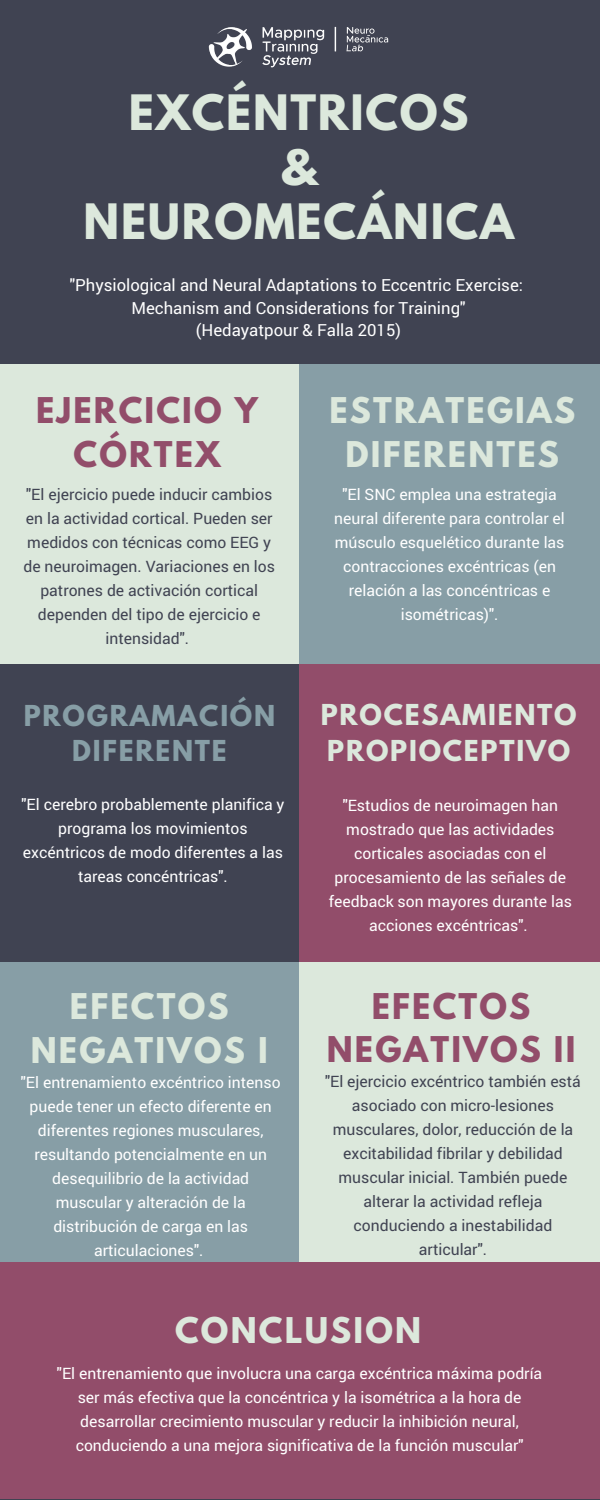
<style>
.page{position:relative;width:600px;height:1500px;background:#404352}
.page>*{position:absolute;margin:0;border:0;box-sizing:border-box;transform-origin:0 0}
.t1{font:700 43.2px/54.8px "League Spartan";letter-spacing:.04em;color:#dce8dc;text-align:center}
.t2{font:700 31.4px/43.5px "League Spartan";letter-spacing:.07em;color:#dce8dc;text-align:center}
.t3{font:700 31.4px/43.5px "League Spartan";letter-spacing:.07em;color:#924d6a;text-align:center}
.t4{font:700 25.5px/35.2px "League Spartan";letter-spacing:.07em;color:#dce8dc}
.t5{font:700 25.5px/35.2px "League Spartan";letter-spacing:.07em;color:#879ea6;text-align:center}
.t6{font:16.7px/22.5px "Roboto";color:#fff;text-align:center}
.t7{font:15.7px/24px "Roboto";color:#fff;text-align:center}
.t8{font:15.7px/24px "Roboto";color:#404352;text-align:center}
</style>
<div class="page">
<div style="left:299px;top:364px;width:300px;height:300px;background:#879ea6"></div>
<div style="left:0;top:364px;width:299px;height:300px;background:#dce8dc"></div>
<div style="left:300px;top:664px;width:300px;height:300px;background:#924d6a"></div>
<div style="left:0;top:962px;width:300px;height:300px;background:#879ea6"></div>
<div style="left:300px;top:962px;width:300px;height:300px;background:#dce8dc"></div>
<div style="left:0;top:1262px;width:600px;height:237px;background:#924d6a"></div>
<img style="left:208px;top:26px;width:181px;height:42px">
<h1 class="t1" style="left:84px;top:90px;width:432px">EXCÉNTRICOS<br>&amp;<br>NEUROMECÁNICA</h1>
<p class="t6" style="left:70px;top:273px;width:455px">"Physiological and Neural Adaptations to Eccentric Exercise:<br>Mechanism and Considerations for Training"<br>(Hedayatpour &amp; Falla 2015)</p>
<h2 class="t3" style="left:36px;top:393px;width:223px">EJERCICIO Y<br>CÓRTEX</h2>
<p class="t8" style="left:23px;top:482px;width:253px">"El ejercicio puede inducir cambios en la actividad cortical. Pueden ser medidos con técnicas como EEG y de neuroimagen. Variaciones en los patrones de activación cortical dependen del tipo de ejercicio e intensidad".</p>
<h3 class="t5" style="left:24px;top:701px;width:253px">PROGRAMACIÓN<br>DIFERENTE</h3>
<p class="t7" style="left:22px;top:792px;width:264px">"El cerebro probablemente planifica y programa los movimientos excéntricos de modo diferentes a las tareas concéntricas".</p>
<h2 class="t2" style="left:31px;top:989px;width:238px">EFECTOS<br>NEGATIVOS I</h2>
<p class="t7" style="left:21px;top:1070px;width:261px">"El entrenamiento excéntrico intenso puede tener un efecto diferente en diferentes regiones musculares, resultando potencialmente en un desequilibrio de la actividad muscular y alteración de la distribución de carga en las articulaciones".</p>
<h2 class="t2" style="left:329px;top:393px;width:247px">ESTRATEGIAS<br>DIFERENTES</h2>
<p class="t7" style="left:334px;top:482px;width:232px">"El SNC emplea una estrategia neural diferente para controlar el músculo esquelético durante las contracciones excéntricas (en relación a las concéntricas e isométricas)".</p>
<h3 class="t4" style="left:321px;top:701px;width:257px">PROCESAMIENTO<br>PROPIOCEPTIVO</h3>
<p class="t7" style="left:329px;top:793px;width:245px">"Estudios de neuroimagen han mostrado que las actividades corticales asociadas con el procesamiento de las señales de feedback son mayores durante las acciones excéntricas".</p>
<h2 class="t3" style="left:327px;top:988px;width:250px">EFECTOS<br>NEGATIVOS II</h2>
<p class="t8" style="left:325px;top:1069px;width:257px">"El ejercicio excéntrico también está asociado con micro-lesiones musculares, dolor, reducción de la excitabilidad fibrilar y debilidad muscular inicial. También puede alterar la actividad refleja conduciendo a inestabilidad articular".</p>
<h2 class="t2" style="left:175px;top:1312px;width:248px">CONCLUSION</h2>
<p class="t7" style="left:57px;top:1361px;width:487px">"El entrenamiento que involucra una carga excéntrica máxima podría ser más efectiva que la concéntrica y la isométrica a la hora de desarrollar crecimiento muscular y reducir la inhibición neural, conduciendo a una mejora significativa de la función muscular"</p>
</div>
